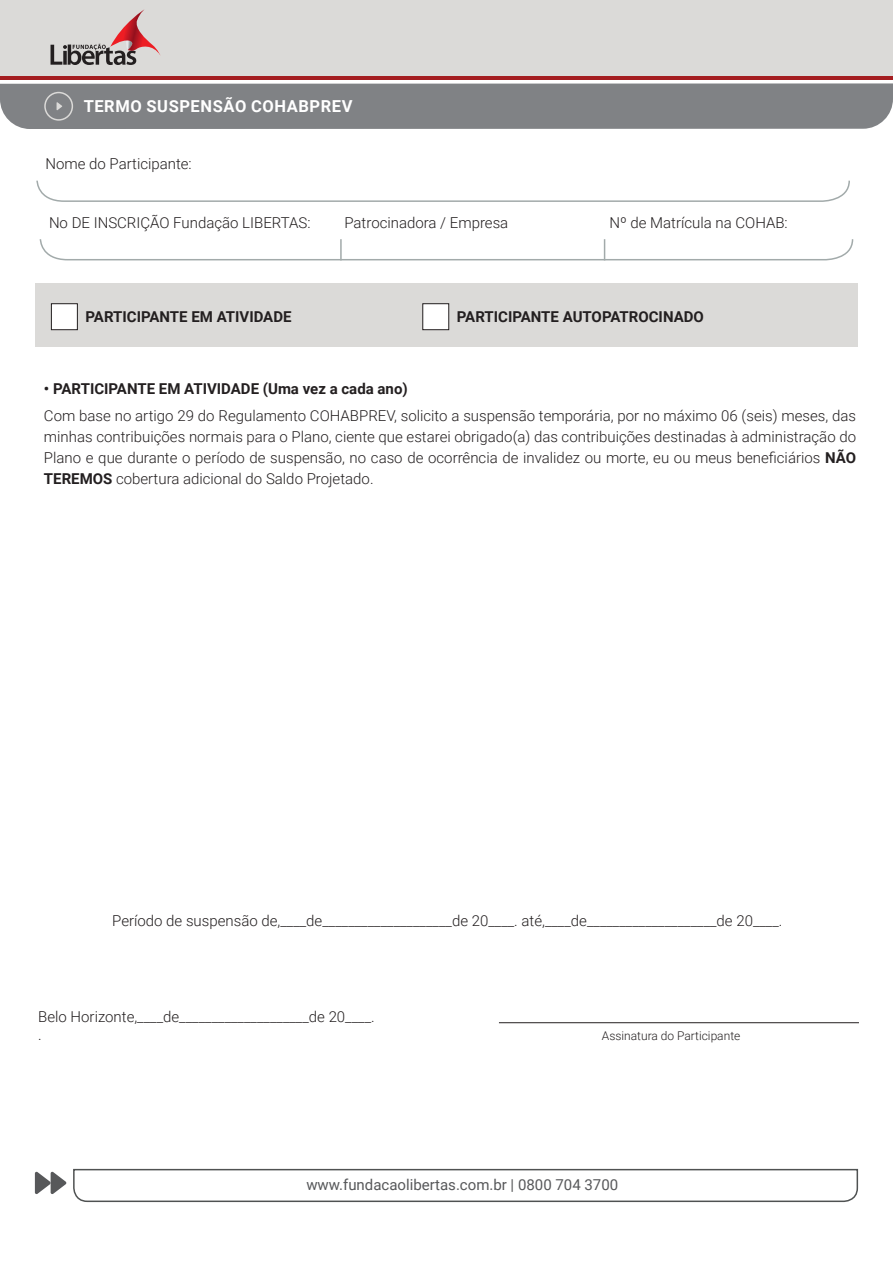
<style>
.page{position:relative;width:893px;height:1263px;background:#fff}
.page>*{position:absolute;margin:0;border:0;box-sizing:border-box;transform-origin:0 0}
.t1{font:700 16.5px "Roboto";letter-spacing:.035em;color:#fff}
.t2{font:300 15px/21px "Roboto";color:#231f20;text-align:justify}
.t3{font:700 15px "Roboto";color:#231f20}
.t4{font:15px "Roboto";color:#57585a}
.t5{font:300 12px "Roboto";color:#231f20}
.s1{font-weight:700}
</style>
<div class="page">
<div style="left:0;top:0;width:893px;height:76px;background:#dbdad8"></div>
<hr style="left:0;top:77px;width:893px;height:3px;background:#a41d20">
<svg style="left:51px;top:9px;width:109px;height:56px"></svg>
<div style="left:0;top:83px;width:893px;height:46px;background:#808285"></div>
<svg style="left:35px;top:1168px;width:824px;height:35px"></svg>
<svg style="left:39px;top:239px;width:815px;height:22px"></svg>
<svg style="left:36px;top:180px;width:814px;height:22px"></svg>
<hr style="left:499px;top:1022px;width:360px;height:1px;background:#231f20">
<div style="left:35px;top:283px;width:822px;height:64px;background:#dbdad8"></div>
<div style="left:51px;top:304px;width:26px;height:26px;background:#fff"></div>
<div style="left:51px;top:303px;width:27px;height:27px;border:1px solid #231f20"></div>
<div style="left:423px;top:304px;width:26px;height:26px;background:#fff"></div>
<div style="left:422px;top:303px;width:27px;height:27px;border:1px solid #231f20"></div>
<p class="t1" style="left:84px;top:94px;width:270px">TERMO SUSPENSÃO COHABPREV</p>
<p class="t2" style="left:45px;top:153px;width:148px">Nome do Participante:</p>
<p class="t2" style="left:49px;top:211px;width:263px">No DE INSCRIÇÃO Fundação LIBERTAS:</p>
<p class="t2" style="left:344px;top:211px;width:165px">Patrocinadora / Empresa</p>
<p class="t2" style="left:609px;top:211px;width:180px">Nº de Matrícula na COHAB:</p>
<p class="t3" style="left:86px;top:307px;width:208px">PARTICIPANTE EM ATIVIDADE</p>
<p class="t3" style="left:457px;top:307px;width:248px">PARTICIPANTE AUTOPATROCINADO</p>
<p class="t3" style="left:44px;top:378px;width:365px">• PARTICIPANTE EM ATIVIDADE (Uma vez a cada ano)</p>
<p class="t2" style="left:44px;top:405px;width:814px">Com base no artigo 29 do Regulamento COHABPREV, solicito a suspensão temporária, por no máximo 06 (seis) meses, das minhas contribuições normais para o Plano, ciente que estarei obrigado(a) das contribuições destinadas à administração do Plano e que durante o período de suspensão, no caso de ocorrência de invalidez ou morte, eu ou meus beneficiários <span class="s1">NÃO TEREMOS</span> cobertura adicional do Saldo Projetado.</p>
<p class="t2" style="left:112px;top:910px;width:672px">Período de suspensão de,____de____________________de 20____. até,____de____________________de 20____.</p>
<p class="t2" style="left:38px;top:1007px;width:338px;line-height:18px">Belo Horizonte,____de____________________de 20____. .</p>
<p class="t5" style="left:602px;top:1027px;width:140px">Assinatura do Participante</p>
<p class="t4" style="left:306px;top:1174px;width:313px">www.fundacaolibertas.com.br | 0800 704 3700</p>
</div>
